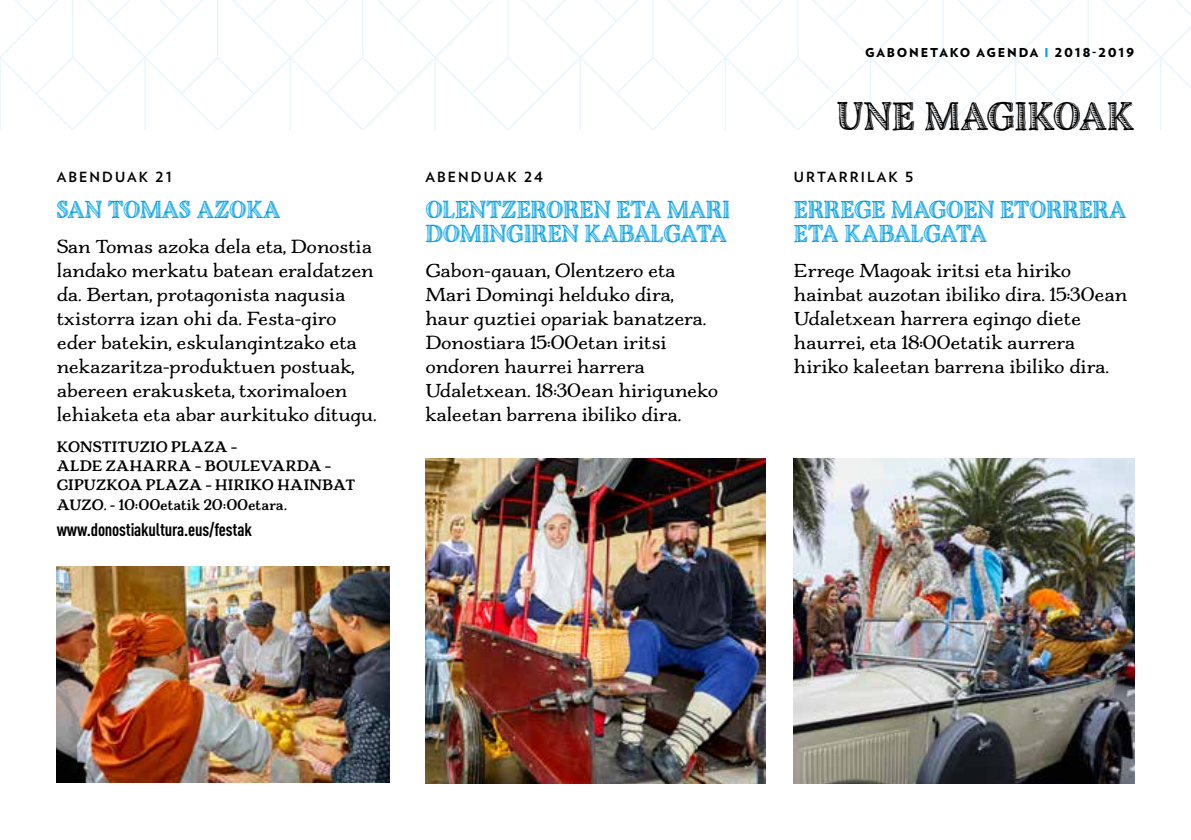
<style>
.page{position:relative;width:1191px;height:840px;background:#fff}
.page>*{position:absolute;margin:0;border:0;box-sizing:border-box;transform-origin:0 0}
.t1{font:42px "Charcuterie Etched";letter-spacing:.005em;color:#000}
.t2{font:26px/24px "Charcuterie Etched";letter-spacing:-.01em;color:#009fe3}
.t3{font:20px/24px "Charcuterie Serif";color:#000}
.t4{font:700 18px "DIN Cond";letter-spacing:-.01em;color:#000}
.t5{font:700 16px/19.2px "Charcuterie Serif";letter-spacing:.015em;color:#000;scale:.94 1}
.t6{font:700 14px "Verlag";letter-spacing:.15em;color:#000}
.t7{font:900 12.2px "Verlag";letter-spacing:.15em;color:#000}
.s1{color:#009fe3}
</style>
<div class="page">
<svg style="left:0;top:0;width:1191px;height:130px"></svg>
<img style="left:57px;top:566px;width:332px;height:215px">
<img style="left:425px;top:458px;width:340px;height:324px">
<img style="left:794px;top:458px;width:340px;height:324px">
<p class="t6" style="left:57px;top:166px;width:117px">ABENDUAK 21</p>
<h2 class="t2" style="left:57px;top:197px;width:225px">SAN TOMAS AZOKA</h2>
<p class="t3" style="left:57px;top:234px;width:321px">San Tomas azoka dela eta, Donostia landako merkatu batean eraldatzen da. Bertan, protagonista nagusia txistorra izan ohi da. Festa-giro eder batekin, eskulangintzako eta nekazaritza-produktuen postuak, abereen erakusketa, txorimaloen lehiaketa eta abar aurkituko ditugu.</p>
<p class="t5" style="left:57px;top:437px;width:319px">KONSTITUZIO PLAZA –<br>ALDE ZAHARRA – BOULEVARDA –<br>GIPUZKOA PLAZA – HIRIKO HAINBAT<br>AUZO. - 10:00etatik 20:00etara.</p>
<p class="t4" style="left:57px;top:518px;width:197px">www.donostiakultura.eus/festak</p>
<p class="t6" style="left:425px;top:166px;width:119px">ABENDUAK 24</p>
<h2 class="t2" style="left:425px;top:197px;width:306px">OLENTZEROREN ETA MARI<br>DOMINGIREN KABALGATA</h2>
<p class="t3" style="left:425px;top:258px;width:294px">Gabon-gauan, Olentzero eta<br>Mari Domingi helduko dira, haur guztiei opariak banatzera.<br>Donostiara 15:00etan iritsi ondoren haurrei harrera<br>Udaletxean. 18:30ean hiriguneko kaleetan barrena ibiliko dira.</p>
<p class="t7" style="left:865px;top:42px;width:271px">GABONETAKO AGENDA <span class="s1">I</span> 2018-2019</p>
<h1 class="t1" style="left:837px;top:90px;width:299px">UNE MAGIKOAK</h1>
<p class="t6" style="left:794px;top:166px;width:121px">URTARRILAK 5</p>
<h2 class="t2" style="left:794px;top:197px;width:334px">ERREGE MAGOEN ETORRERA<br>ETA KABALGATA</h2>
<p class="t3" style="left:794px;top:258px;width:335px">Errege Magoak iritsi eta hiriko hainbat auzotan ibiliko dira. 15:30ean Udaletxean harrera egingo diete haurrei, eta 18:00etatik aurrera hiriko kaleetan barrena ibiliko dira.</p>
</div>
